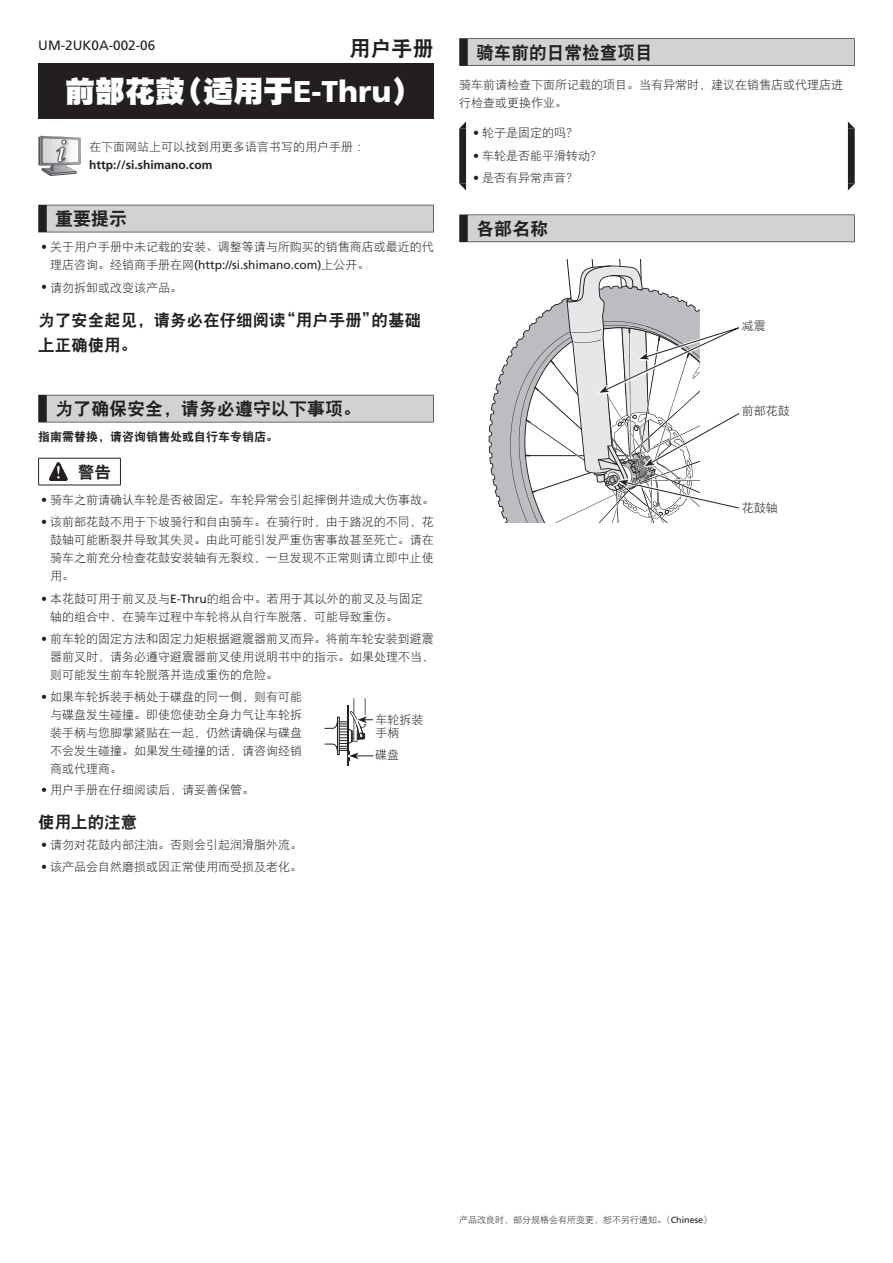
<style>
.page{position:relative;width:893px;height:1263px;background:#fff}
.page>*{position:absolute;margin:0;border:0;box-sizing:border-box;transform-origin:0 0}
.t1{font:30px "DF Hei GB W12";color:#fff}
.t2{font:21px "DF Hei GB W9";color:#231f20}
.t3{font:18px "DF Hei GB W9";color:#231f20}
.t4{font:16.5px/24.8px "DF Hei GB W9";color:#231f20}
.t5{font:13.5px "Frutiger LT Pro";color:#231f20}
.t6{font:12px/18px "DF Hei GB W3";color:#231f20;text-align:justify}
.t7{font:12px "Frutiger LT Pro";color:#231f20}
.t8{font:700 12px "Frutiger LT Pro";color:#231f20}
.t9{font:12px "DF Hei GB W9";color:#231f20}
.t10{font:9px "DF Hei GB W3";color:#231f20}
.s1{font-family:"Frutiger LT Pro";font-weight:900}
.s2{font-family:"Frutiger LT Pro";font-weight:300}
.s3{font-family:"DF Hei GB W3"}
.s4{font-family:"Frutiger LT Pro"}
</style>
<div class="page">
<div style="left:38px;top:205px;width:396px;height:27px;background:#231f20"></div>
<div style="left:47px;top:205px;width:386px;height:27px;background:#d1d2d4"></div>
<div style="left:38px;top:395px;width:396px;height:27px;background:#231f20"></div>
<div style="left:47px;top:395px;width:386px;height:27px;background:#d1d2d4"></div>
<div style="left:38px;top:64px;width:396px;height:55px;background:#231f20"></div>
<svg style="left:38px;top:136px;width:43px;height:40px"></svg>
<hr style="left:38px;top:458px;width:40px;height:1px;background:#231f20">
<svg style="left:38px;top:458px;width:1px;height:27px"></svg>
<hr style="left:78px;top:458px;width:43px;height:1px;background:#231f20">
<svg style="left:120px;top:458px;width:1px;height:27px"></svg>
<hr style="left:38px;top:485px;width:40px;height:1px;background:#231f20">
<hr style="left:78px;top:485px;width:43px;height:1px;background:#231f20">
<svg style="left:49px;top:462px;width:18px;height:19px"></svg>
<hr style="left:347px;top:706px;width:1px;height:60px;background:#231f20">
<hr style="left:348px;top:706px;width:1px;height:60px;background:#231f20">
<svg style="left:324px;top:698px;width:50px;height:63px"></svg>
<div style="left:459px;top:38px;width:396px;height:28px;background:#231f20"></div>
<div style="left:468px;top:39px;width:386px;height:26px;background:#d1d2d4"></div>
<div style="left:459px;top:214px;width:396px;height:28px;background:#231f20"></div>
<div style="left:468px;top:215px;width:386px;height:26px;background:#d1d2d4"></div>
<svg style="left:459px;top:122px;width:396px;height:68px"></svg>
<svg style="left:489px;top:355px;width:21px;height:168px;fill:#bcbdc0"></svg>
<svg style="left:510px;top:259px;width:230px;height:264px"></svg>
<p class="t5" style="left:38px;top:37px;width:119px">UM-2UK0A-002-06</p>
<h2 class="t2" style="left:350px;top:37px;width:85px">用户手册</h2>
<h1 class="t1" style="left:65px;top:75px;width:358px">前部花鼓（适用于<span class="s1">E-Thru</span>）</h1>
<p class="t6" style="left:89px;top:138px;width:280px">在下面网站上可以找到用更多语言书写的用户手册：</p>
<p class="t8" style="left:89px;top:158px;width:125px">http://si.shimano.com</p>
<h3 class="t3" style="left:55px;top:209px;width:74px">重要提示</h3>
<p class="t6" style="left:41px;top:238px;width:394px"><span class="s2">•</span> 关于用户手册中未记载的安装、调整等请与所购买的销售商店或最近的代</p>
<p class="t7" style="left:50px;top:258px;width:321px"><span class="s3">理店咨询。经销商手册在网</span>(http://si.shimano.com)<span class="s3">上公开。</span></p>
<p class="t6" style="left:41px;top:278px;width:142px"><span class="s2">•</span> 请勿拆卸或改变该产品。</p>
<h3 class="t4" style="left:38px;top:308px;width:384px">为了安全起见，请务必在仔细阅读“用户手册”的基础上正确使用。</h3>
<h3 class="t3" style="left:55px;top:399px;width:308px">为了确保安全，请务必遵守以下事项。</h3>
<p class="t9" style="left:38px;top:430px;width:241px">指南需替换，请咨询销售处或自行车专销店。</p>
<h3 class="t4" style="left:78px;top:460px;width:34px">警告</h3>
<p class="t6" style="left:41px;top:491px;width:394px"><span class="s4">•</span> 骑车之前请确认车轮是否被固定。车轮异常会引起摔倒并造成大伤事故。</p>
<p class="t6" style="left:50px;top:513px;width:385px;text-indent:-9px"><span class="s2">•</span> 该前部花鼓不用于下坡骑行和自由骑车。在骑行时，由于路况的不同，花鼓轴可能断裂并导致其失灵。由此可能引发严重伤害事故甚至死亡。请在骑车之前充分检查花鼓安装轴有无裂纹，一旦发现不正常则请立即中止使用。</p>
<p class="t6" style="left:50px;top:589px;width:374px;text-indent:-9px"><span class="s2">•</span> 本花鼓可用于前叉及与<span class="s4">E-Thru</span>的组合中。若用于其以外的前叉及与固定轴的组合中，在骑车过程中车轮将从自行车脱落，可能导致重伤。</p>
<p class="t6" style="left:50px;top:629px;width:385px;text-indent:-9px"><span class="s2">•</span> 前车轮的固定方法和固定力矩根据避震器前叉而异。将前车轮安装到避震器前叉时，请务必遵守避震器前叉使用说明书中的指示。如果处理不当，则可能发生前车轮脱落并造成重伤的危险。</p>
<p class="t6" style="left:50px;top:688px;width:253px;text-indent:-9px"><span class="s2">•</span> 如果车轮拆装手柄处于碟盘的同一侧，则有可能与碟盘发生碰撞。即使您使劲全身力气让车轮拆装手柄与您脚掌紧贴在一起，仍然请确保与碟盘不会发生碰撞。如果发生碰撞的话，请咨询经销商或代理商。</p>
<p class="t6" style="left:376px;top:712px;width:49px;line-height:13.5px">车轮拆装手柄</p>
<p class="t6" style="left:375px;top:746px;width:25px">碟盘</p>
<p class="t6" style="left:41px;top:780px;width:214px"><span class="s2">•</span> 用户手册在仔细阅读后，请妥善保管。</p>
<h3 class="t4" style="left:38px;top:810px;width:101px">使用上的注意</h3>
<p class="t6" style="left:41px;top:836px;width:262px"><span class="s2">•</span> 请勿对花鼓内部注油。否则会引起润滑脂外流。</p>
<p class="t6" style="left:41px;top:858px;width:262px"><span class="s2">•</span> 该产品会自然磨损或因正常使用而受损及老化。</p>
<h3 class="t3" style="left:476px;top:43px;width:178px">骑车前的日常检查项目</h3>
<p class="t6" style="left:459px;top:76px;width:386px">骑车前请检查下面所记载的项目。当有异常时，建议在销售店或代理店进行检查或更换作业。</p>
<p class="t6" style="left:473px;top:124px;width:106px"><span class="s2">•</span> 轮子是固定的吗？</p>
<p class="t6" style="left:473px;top:146px;width:130px"><span class="s2">•</span> 车轮是否能平滑转动？</p>
<p class="t6" style="left:473px;top:168px;width:106px"><span class="s2">•</span> 是否有异常声音？</p>
<h3 class="t3" style="left:476px;top:219px;width:91px">各部名称　</h3>
<p class="t6" style="left:742px;top:317px;width:25px">减震</p>
<p class="t6" style="left:742px;top:401px;width:49px">前部花鼓</p>
<p class="t6" style="left:742px;top:498px;width:49px">花鼓轴軸</p>
<p class="t10" style="left:459px;top:1215px;width:255px">产品改良时，部分规格会有所变更，恕不另行通知。（<span class="s4">Chinese</span>）</p>
</div>
